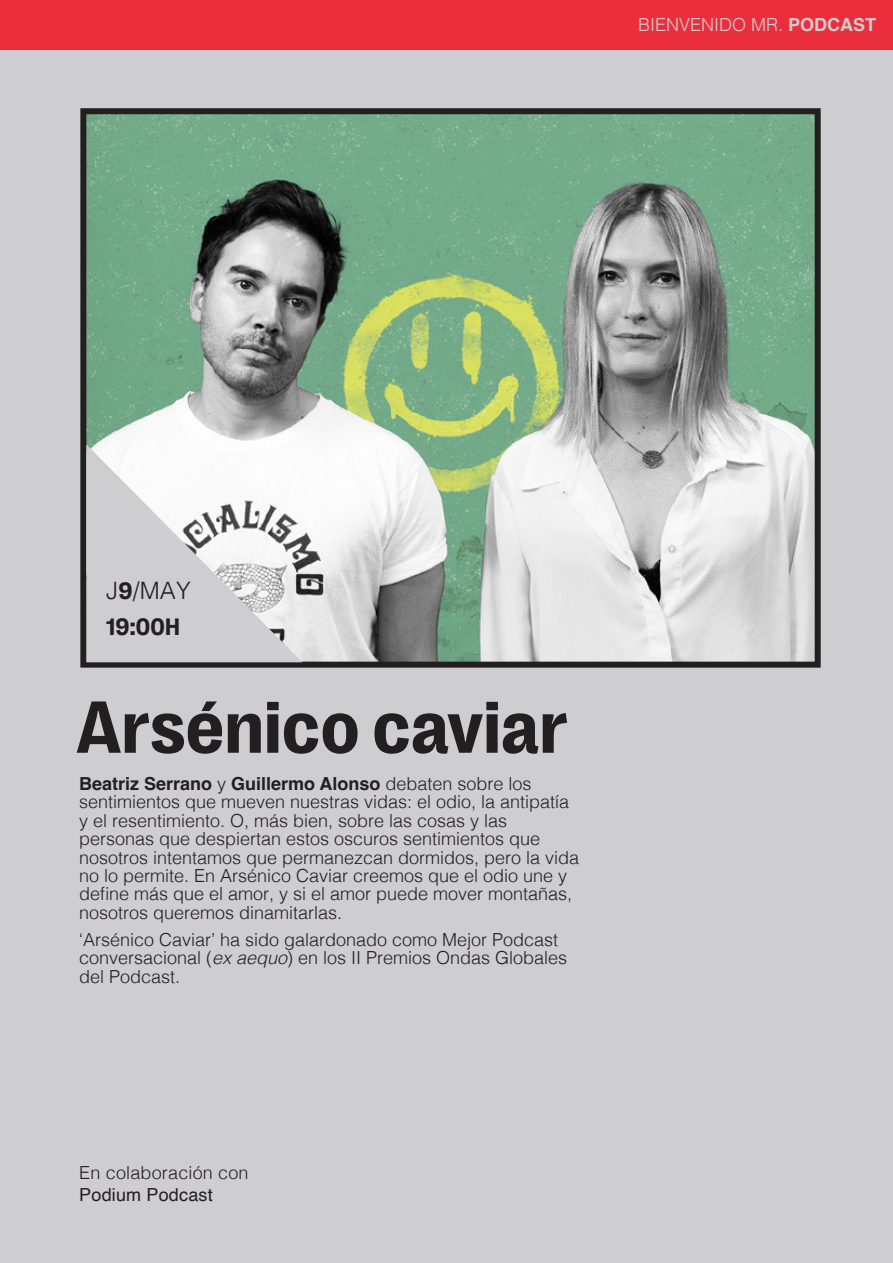
<style>
.page{position:relative;width:893px;height:1263px;background:#cecdcf}
.page>*{position:absolute;margin:0;border:0;box-sizing:border-box;transform-origin:0 0}
.t1{font:700 75px "PP Right Grotesk";color:#231f20}
.t2{font:300 24px "Helvetica";color:#231f20}
.t3{font:700 24px "PP Right Grotesk";color:#231f20}
.Estilo_de_párrafo_1{font:300 18px/18.5px "Helvetica";color:#231f20}
.t4{font:300 18px "Helvetica";color:#cecdcf}
.s1{font-weight:700}
.s2{font-family:"PP Right Grotesk";font-weight:700}
.s3{font-style:italic}
.s4{font-weight:400}
</style>
<div class="page">
<div style="left:0;top:0;width:893px;height:50px;background:#eb2e3c"></div>
<img style="left:87px;top:115px;width:727px;height:546px">
<div style="left:80px;top:108px;width:741px;height:560px;border:6px solid #231f20"></div>
<svg style="left:86px;top:444px;width:216px;height:218px"></svg>
<p class="t4" style="left:638px;top:9px;width:240px">BIENVENIDO MR. <span class="s1">PODCAST</span></p>
<p class="t2" style="left:106px;top:570px;width:86px">J<span class="s2">9</span>/MAY</p>
<p class="t3" style="left:106px;top:614px;width:75px">19:00H</p>
<p class="t1" style="left:76px;top:686px;width:493px">Arsénico caviar</p>
<p class="Estilo_de_párrafo_1" style="left:79px;top:773px;width:502px"><span class="s1">Beatriz Serrano</span> y <span class="s1">Guillermo Alonso</span> debaten sobre los sentimientos que mueven nuestras vidas: el odio, la antipatía y el resentimiento. O, más bien, sobre las cosas y las personas que despiertan estos oscuros sentimientos que nosotros intentamos que permanezcan dormidos, pero la vida no lo permite. En Arsénico Caviar creemos que el odio une y define más que el amor, y si el amor puede mover montañas, nosotros queremos dinamitarlas.</p>
<p class="Estilo_de_párrafo_1" style="left:79px;top:929px;width:490px">‘Arsénico Caviar’ ha sido galardonado como Mejor Podcast conversacional (<span class="s3">ex aequo</span>) en los II Premios Ondas Globales del Podcast.</p>
<p class="Estilo_de_párrafo_1" style="left:79px;top:1160px;width:171px;line-height:22.5px">En colaboración con<br><span class="s4">Podium Podcast</span></p>
</div>
